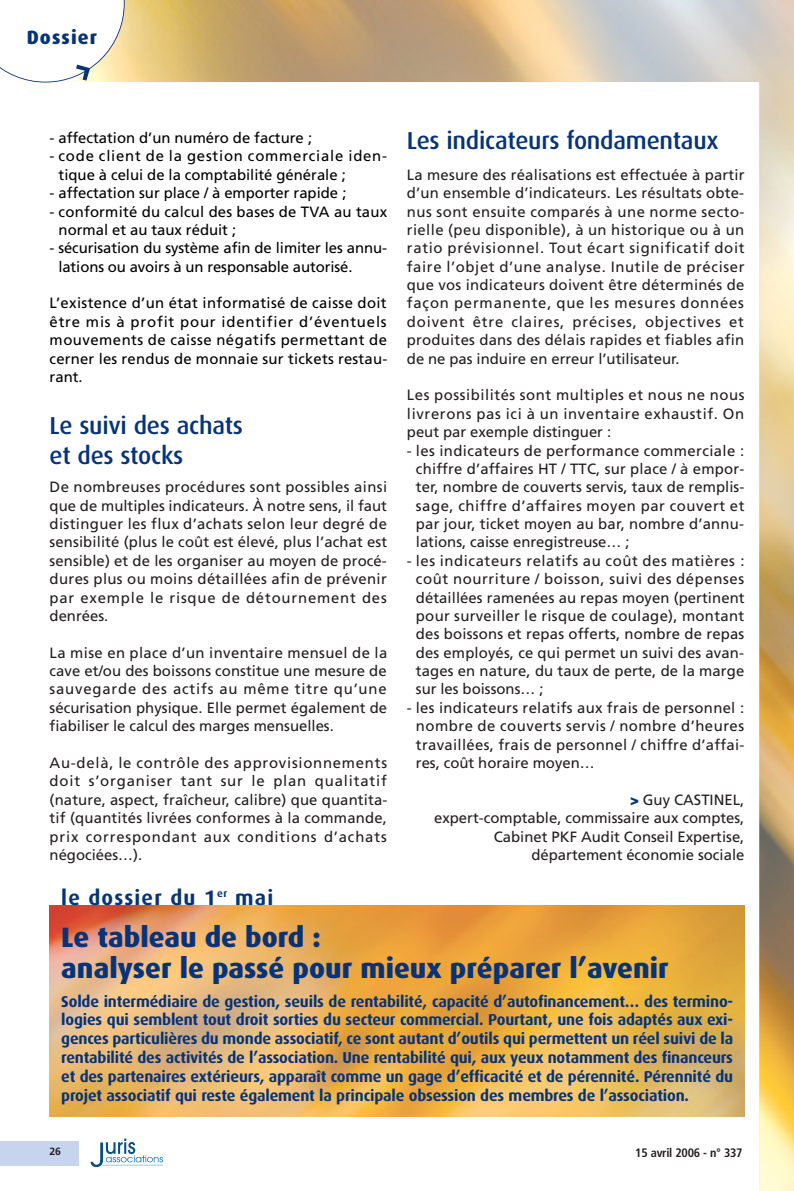
<style>
.page{position:relative;width:794px;height:1191px;background:#fff}
.page>*{position:absolute;margin:0;border:0;box-sizing:border-box;transform-origin:0 0}
.t1{font:800 28px/31.5px "Dax";color:#063379}
.t2{font:500 24.5px/29.4px "Dax";letter-spacing:-.01em;color:#063379}
.t3{font:700 21px "Dax";letter-spacing:.055em;color:#063379}
.t4{font:800 19.25px "Dax";letter-spacing:.06em;color:#063379}
.t5{font:700 15.75px/18.9px "Dax";letter-spacing:-.01em;color:#063379;text-align:justify}
.t6{font:14.88px/18.4px "Frutiger";color:#231f20;text-align:justify}
.t7{font:14.88px/18.4px "Frutiger";color:#000}
.t8{font:14.88px/18.4px "Frutiger";letter-spacing:.055em;color:#000}
.t9{font:700 condensed 12.25px "Frutiger";letter-spacing:-.02em;color:#231f20}
.t10{font:700 10.5px "Frutiger";color:#231f20}
.s1{font-weight:900;color:#063379}
</style>
<div class="page">
<img style="left:49px;top:0;width:745px;height:1191px">
<svg style="left:0;top:0;width:125px;height:83px"></svg>
<div style="left:0;top:1141px;width:79px;height:25px;background:#c6d5ed"></div>
<svg style="left:90px;top:1138px;width:73px;height:29px"></svg>
<img style="left:50px;top:905px;width:694px;height:211px">
<p class="t4" style="left:27px;top:31px;width:72px">Dossier</p>
<p class="t7" style="left:50px;top:130px;width:264px">- affectation d’un numéro de facture ;</p>
<p class="t8" style="left:59px;top:148px;width:330px;text-indent:-9px">- code client de la gestion commerciale iden&shy;tique à celui de la comptabilité générale ;</p>
<p class="t7" style="left:50px;top:185px;width:298px">- affectation sur place / à emporter rapide ;</p>
<p class="t7" style="left:59px;top:203px;width:330px;text-indent:-9px">- conformité du calcul des bases de TVA au taux normal et au taux réduit ;</p>
<p class="t7" style="left:58px;top:240px;width:330px;text-indent:-9px">- sécurisation du système afin de limiter les annu&shy;lations ou avoirs à un responsable autorisé.</p>
<p class="t7" style="left:50px;top:295px;width:339px;text-align:justify">L’existence d’un état informatisé de caisse doit être mis à profit pour identifier d’éventuels mouvements de caisse négatifs permettant de cerner les rendus de monnaie sur tickets restau&shy;rant.</p>
<h2 class="t2" style="left:50px;top:414px;width:195px">Le suivi des achats et des stocks</h2>
<p class="t6" style="left:50px;top:479px;width:339px">De nombreuses procédures sont possibles ainsi que de multiples indicateurs. À notre sens, il faut distinguer les flux d’achats selon leur degré de sensibilité (plus le coût est élevé, plus l’achat est sensible) et de les organiser au moyen de procé&shy;dures plus ou moins détaillées afin de prévenir par exemple le risque de détournement des denrées.</p>
<p class="t6" style="left:50px;top:644px;width:339px">La mise en place d’un inventaire mensuel de la cave et/ou des boissons constitue une mesure de sauvegarde des actifs au même titre qu’une sécurisation physique. Elle permet également de fiabiliser le calcul des marges mensuelles.</p>
<p class="t6" style="left:50px;top:755px;width:339px">Au-delà, le contrôle des approvisionnements doit s’organiser tant sur le plan qualitatif (nature, aspect, fraîcheur, calibre) que quantita&shy;tif (quantités livrées conformes à la commande, prix correspondant aux conditions d’achats négociées…).</p>
<h2 class="t2" style="left:407px;top:128px;width:313px">Les indicateurs fondamentaux</h2>
<p class="t6" style="left:407px;top:167px;width:339px">La mesure des réalisations est effectuée à partir d’un ensemble d’indicateurs. Les résultats obte&shy;nus sont ensuite comparés à une norme secto&shy;rielle (peu disponible), à un historique ou à un ratio prévisionnel. Tout écart significatif doit faire l’objet d’une analyse. Inutile de préciser que vos indicateurs doivent être déterminés de façon permanente, que les mesures données doivent être claires, précises, objectives et produites dans des délais rapides et fiables afin de ne pas induire en erreur l’utilisateur.</p>
<p class="t6" style="left:407px;top:387px;width:339px">Les possibilités sont multiples et nous ne nous livrerons pas ici à un inventaire exhaustif. On peut par exemple distinguer :</p>
<p class="t6" style="left:416px;top:442px;width:330px;text-indent:-9px">- les indicateurs de performance commerciale : chiffre d’affaires HT / TTC, sur place / à empor&shy;ter, nombre de couverts servis, taux de remplis&shy;sage, chiffre d’affaires moyen par couvert et par jour, ticket moyen au bar, nombre d’annu&shy;lations, caisse enregistreuse… ;</p>
<p class="t6" style="left:416px;top:552px;width:330px;text-indent:-9px">- les indicateurs relatifs au coût des matières : coût nourriture / boisson, suivi des dépenses détaillées ramenées au repas moyen (pertinent pour surveiller le risque de coulage), montant des boissons et repas offerts, nombre de repas des employés, ce qui permet un suivi des avan&shy;tages en nature, du taux de perte, de la marge sur les boissons… ;</p>
<p class="t6" style="left:416px;top:699px;width:330px;text-indent:-9px">- les indicateurs relatifs aux frais de personnel : nombre de couverts servis / nombre d’heures travaillées, frais de personnel / chiffre d’affai&shy;res, coût horaire moyen…</p>
<p class="t6" style="left:434px;top:791px;width:312px;text-align:right"><span class="s1">&gt;</span> Guy CASTINEL,<br>expert-comptable, commissaire aux comptes,<br>Cabinet PKF Audit Conseil Expertise, département économie sociale</p>
<h3 class="t3" style="left:61px;top:890px;width:213px">le dossier du 1<sup>er</sup> mai</h3>
<h1 class="t1" style="left:61px;top:924px;width:609px">Le tableau de bord :<br>analyser le passé pour mieux préparer l’avenir</h1>
<p class="t5" style="left:61px;top:993px;width:673px">Solde intermédiaire de gestion, seuils de rentabilité, capacité d’autofinancement… des termino&shy;logies qui semblent tout droit sorties du secteur commercial. Pourtant, une fois adaptés aux exi&shy;gences particulières du monde associatif, ce sont autant d’outils qui permettent un réel suivi de la rentabilité des activités de l’association. Une rentabilité qui, aux yeux notamment des financeurs et des partenaires extérieurs, apparaît comme un gage d’efficacité et de pérennité. Pérennité du projet associatif qui reste également la principale obsession des membres de l’association.</p>
<p class="t10" style="left:50px;top:1147px;width:13px">26</p>
<p class="t9" style="left:635px;top:1147px;width:109px">15 avril 2006 - n° 337</p>
</div>
